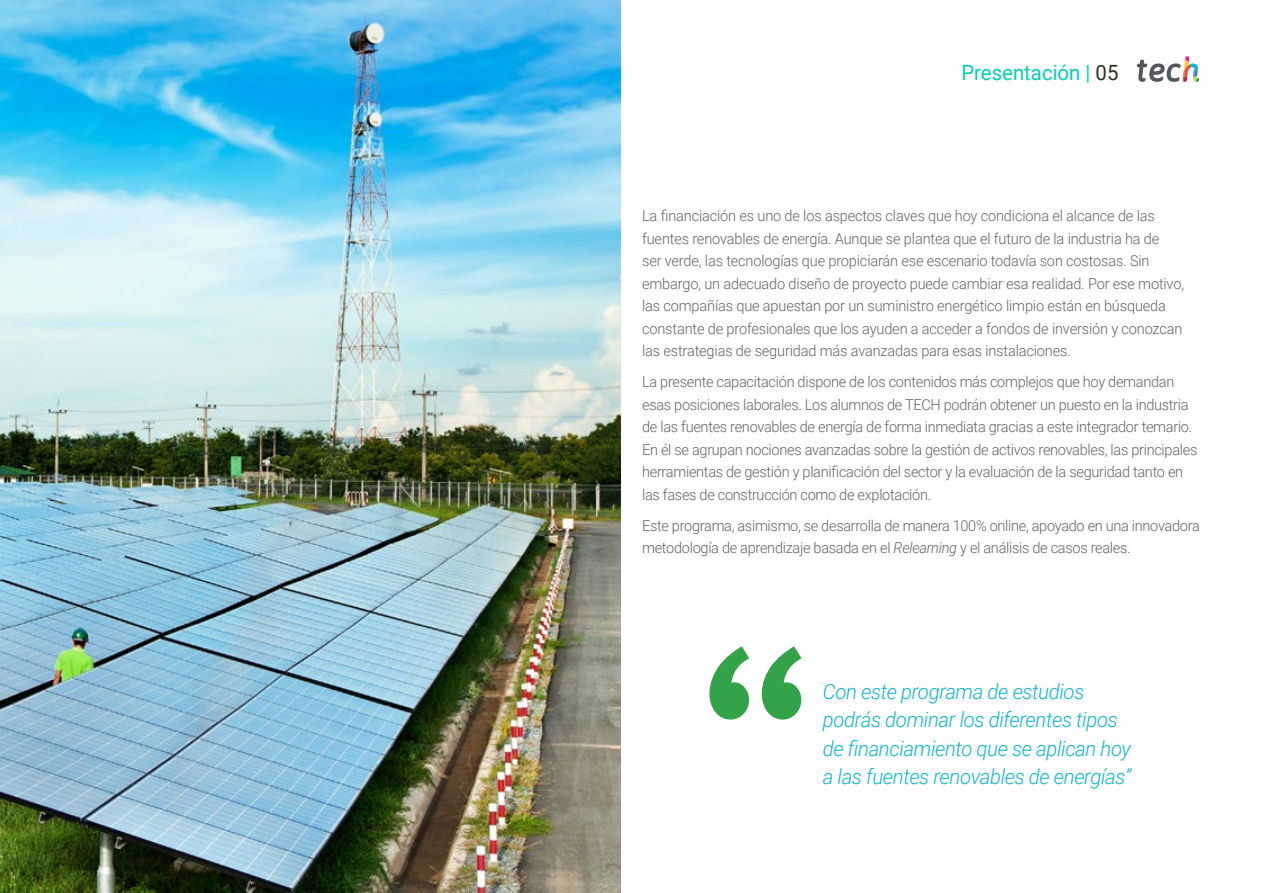
<style>
.page{position:relative;width:1263px;height:893px;background:#fff}
.page>*{position:absolute;margin:0;border:0;box-sizing:border-box;transform-origin:0 0}
.t1{font:italic 300 21px/28.5px "Roboto";letter-spacing:-.02em;color:#0fb6cf}
.t2{font:21px "Roboto";color:#00d1b2}
.t3{font:300 15px/22.5px "Roboto";letter-spacing:-.02em;color:#61646a}
.s1{color:#312e20}
.s2{font-style:italic}
</style>
<div class="page">
<svg style="left:709px;top:646px;width:92px;height:74px"></svg>
<img style="left:0;top:0;width:621px;height:893px">
<svg style="left:1137px;top:56px;width:62px;height:26px"></svg>
<h1 class="t2" style="left:961px;top:57px;width:159px">Presentación | <span class="s1">05</span></h1>
<p class="t3" style="left:642px;top:204px;width:543px">La financiación es uno de los aspectos claves que hoy condiciona el alcance de las fuentes renovables de energía. Aunque se plantea que el futuro de la industria ha de<br>ser verde, las tecnologías que propiciarán ese escenario todavía son costosas. Sin embargo, un adecuado diseño de proyecto puede cambiar esa realidad. Por ese motivo, las compañías que apuestan por un suministro energético limpio están en búsqueda constante de profesionales que los ayuden a acceder a fondos de inversión y conozcan las estrategias de seguridad más avanzadas para esas instalaciones.</p>
<p class="t3" style="left:642px;top:370px;width:557px">La presente capacitación dispone de los contenidos más complejos que hoy demandan esas posiciones laborales. Los alumnos de TECH podrán obtener un puesto en la industria de las fuentes renovables de energía de forma inmediata gracias a este integrador temario.<br>En él se agrupan nociones avanzadas sobre la gestión de activos renovables, las principales herramientas de gestión y planificación del sector y la evaluación de la seguridad tanto en las fases de construcción como de explotación.</p>
<p class="t3" style="left:642px;top:514px;width:559px">Este programa, asimismo, se desarrolla de manera 100% online, apoyado en una innovadora metodología de aprendizaje basada en el <span class="s2">Relearning</span> y el análisis de casos reales.</p>
<h1 class="t1" style="left:823px;top:676px;width:310px">Con este programa de estudios podrás dominar los diferentes tipos de financiamiento que se aplican hoy a las fuentes renovables de energías”</h1>
</div>
